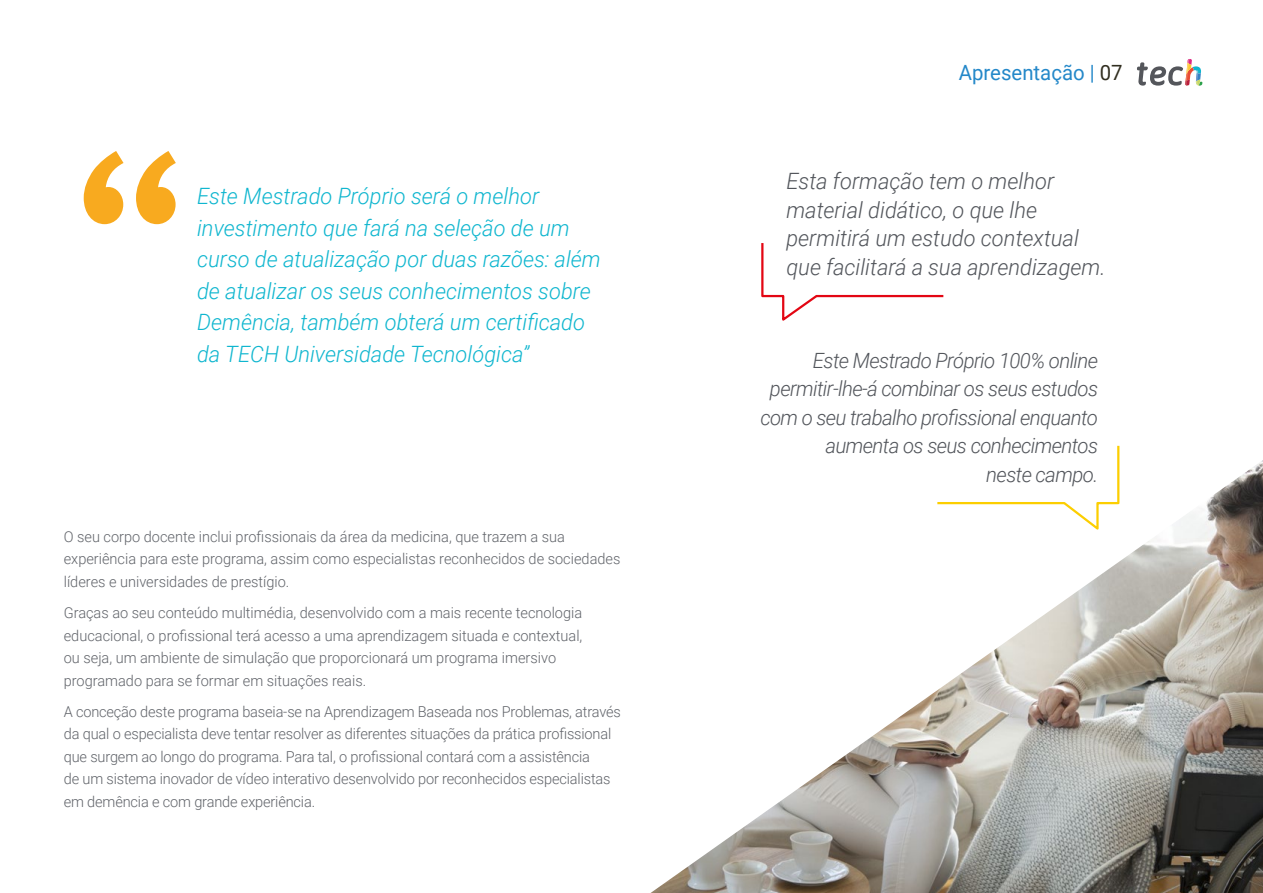
<style>
.page{position:relative;width:1263px;height:893px;background:#fff}
.page>*{position:absolute;margin:0;border:0;box-sizing:border-box;transform-origin:0 0}
.t1{font:italic 300 22.5px/31.5px "Roboto";color:#0fb6cf}
.t2{font:italic 300 22.5px/28.5px "Roboto";color:#52555b}
.t3{font:italic 300 21px/28.5px "Roboto";letter-spacing:-.03em;color:#52555b;text-align:right}
.t4{font:21px "Roboto";color:#2488c9}
.t5{font:300 15px/22.5px "Roboto";color:#61646a}
.s1{color:#312e20}
</style>
<div class="page">
<svg style="left:84px;top:151px;width:92px;height:73px"></svg>
<svg style="left:761px;top:243px;width:183px;height:78px"></svg>
<img style="left:651px;top:460px;width:612px;height:433px">
<svg style="left:1137px;top:59px;width:65px;height:27px"></svg>
<h1 class="t1" style="left:197px;top:180px;width:405px">Este Mestrado Próprio será o melhor investimento que fará na seleção de um curso de atualização por duas razões: além de atualizar os seus conhecimentos sobre Demência, também obterá um certificado da TECH Universidade Tecnológica”</h1>
<p class="t5" style="left:64px;top:525px;width:558px">O seu corpo docente inclui profissionais da área da medicina, que trazem a sua experiência para este programa, assim como especialistas reconhecidos de sociedades líderes e universidades de prestígio.</p>
<p class="t5" style="left:64px;top:601px;width:520px">Graças ao seu conteúdo multimédia, desenvolvido com a mais recente tecnologia educacional, o profissional terá acesso a uma aprendizagem situada e contextual, ou seja, um ambiente de simulação que proporcionará um programa imersivo programado para se formar em situações reais.</p>
<p class="t5" style="left:64px;top:699px;width:559px">A conceção deste programa baseia-se na Aprendizagem Baseada nos Problemas, através da qual o especialista deve tentar resolver as diferentes situações da prática profissional que surgem ao longo do programa. Para tal, o profissional contará com a assistência<br>de um sistema inovador de vídeo interativo desenvolvido por reconhecidos especialistas em demência e com grande experiência.</p>
<h2 class="t4" style="left:959px;top:57px;width:165px">Apresentação | <span class="s1">07</span></h2>
<h1 class="t2" style="left:786px;top:166px;width:321px">Esta formação tem o melhor material didático, o que lhe permitirá um estudo contextual que facilitará a sua aprendizagem.</h1>
<h2 class="t3" style="left:760px;top:345px;width:339px">Este Mestrado Próprio 100% online permitir-lhe-á combinar os seus estudos com o seu trabalho profissional enquanto aumenta os seus conhecimentos<br>neste campo.</h2>
</div>
